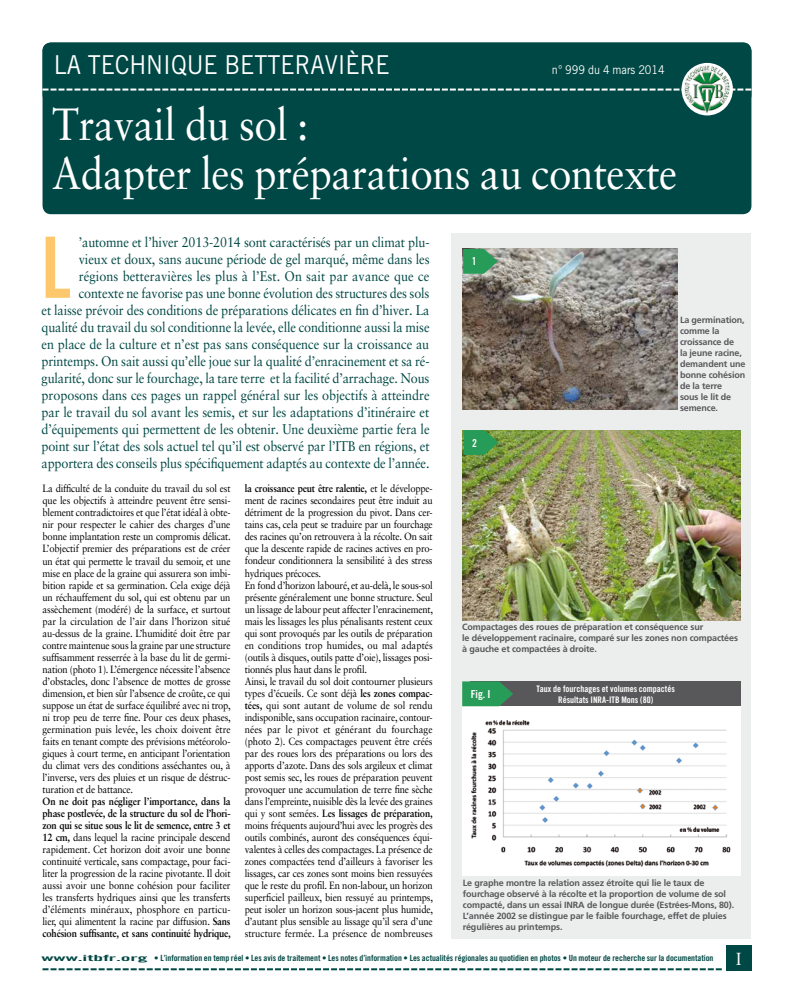
<style>
.page{position:relative;width:794px;height:993px;background:#fff}
.page>*{position:absolute;margin:0;border:0;box-sizing:border-box;transform-origin:0 0}
.t1{font:84.6px "Trade Gothic LT Std Bd Cn 20";color:#fcc86b;scale:.9 1}
.t2{font:45px/48px "Sabon LT Std";letter-spacing:-.01em;color:#fff;scale:.9 1}
.t3{font:26px "Trade Gothic LT Std";color:#fff;scale:.9 1}
.t4{font:17.5px "Sabon LT Std";color:#fff;scale:.9 1}
.t5{font:14px/17px "Sabon LT Std";letter-spacing:-.01em;color:#004845;text-align:right;scale:.9 1}
.t6{font:12px "Trade Gothic LT Std";color:#fff;scale:.9 1}
.t7{font:11px "Trade Gothic LT Std Bd Cn 20";color:#fff}
.t8{font:10.5px/12px "Sabon LT Std";letter-spacing:-.02em;color:#000;text-align:justify;scale:.9 1}
.t9{font:700 9px/11px "Frutiger LT Std";letter-spacing:-.015em;color:#58585a}
.t10{font:9px/11px "Trade Gothic LT Std Bd Cn 20";color:#fff;text-align:center}
.t11{font:8.5px "Trade Gothic LT Std Bd Cn 20";letter-spacing:-.005em;color:#004845;scale:2.58 1}
.s1{font-weight:700}
</style>
<div class="page">
<div style="left:726px;top:944px;width:25px;height:25px;background:#004845"></div>
<svg style="left:43px;top:968px;width:679px;height:1px"></svg>
<div style="left:43px;top:43px;width:708px;height:171px;background:#004845;border-radius:9px"></div>
<svg style="left:43px;top:88px;width:708px;height:2px"></svg>
<img style="left:682px;top:64px;width:50px;height:50px">
<div style="left:451px;top:233px;width:299px;height:705px;background:#eceded"></div>
<div style="left:470px;top:681px;width:271px;height:25px;background:#58585a"></div>
<img style="left:463px;top:430px;width:277px;height:190px">
<img style="left:463px;top:249px;width:214px;height:161px">
<img style="left:463px;top:706px;width:274px;height:169px">
<svg style="left:462px;top:681px;width:51px;height:25px"></svg>
<svg style="left:464px;top:430px;width:34px;height:25px"></svg>
<svg style="left:463px;top:249px;width:35px;height:25px"></svg>
<h3 class="t3" style="left:54px;top:49px;width:375px">LA TECHNIQUE BETTERAVIÈRE</h3>
<p class="t6" style="left:552px;top:63px;width:127px">n° 999 du 4 mars 2014</p>
<h2 class="t2" style="left:52px;top:100px;width:696px">Travail du sol :<br>Adapter les préparations au contexte</h2>
<p class="t5" style="left:42px;top:233px;width:433px">’automne et l’hiver 2013-2014 sont caractérisés par un climat plu-<br>vieux et doux, sans aucune période de gel marqué, même dans les régions betteravières les plus à l’Est. On sait par avance que ce contexte ne favorise pas une bonne évolution des structures des sols<br>et laisse prévoir des conditions de préparations délicates en fin d’hiver. La qualité du travail du sol conditionne la levée, elle conditionne aussi la mise en place de la culture et n’est pas sans conséquence sur la croissance au printemps. On sait aussi qu’elle joue sur la qualité d’enracinement et sa ré&shy;gularité, donc sur le fourchage, la tare terre et la facilité d’arrachage. Nous proposons dans ces pages un rappel général sur les objectifs à atteindre par le travail du sol avant les semis, et sur les adaptations d’itinéraire et d’équipements qui permettent de les obtenir. Une deuxième partie fera le point sur l’état des sols actuel tel qu’il est observé par l’ITB en régions, et apportera des conseils plus spécifiquement adaptés au contexte de l’année.</p>
<h1 class="t1" style="left:42px;top:216px;width:34px">L</h1>
<p class="t8" style="left:43px;top:482px;width:211px">La difficulté de la conduite du travail du sol est que les objectifs à atteindre peuvent être sensi&shy;blement contradictoires et que l’état idéal à obte&shy;nir pour respecter le cahier des charges d’une bonne implantation reste un compromis délicat.<br>L’objectif premier des préparations est de créer un état qui permette le travail du semoir, et une mise en place de la graine qui assurera son imbi&shy;bition rapide et sa germination. Cela exige déjà un réchauffement du sol, qui est obtenu par un assèchement (modéré) de la surface, et surtout par la circulation de l’air dans l’horizon situé au-dessus de la graine. L’humidité doit être par contre maintenue sous la graine par une structure suffisamment resserrée à la base du lit de germi&shy;nation (photo 1). L’émergence nécessite l’absence d’obstacles, donc l’absence de mottes de grosse dimension, et bien sûr l’absence de croûte, ce qui suppose un état de surface équilibré avec ni trop, ni trop peu de terre fine. Pour ces deux phases, germination puis levée, les choix doivent être faits en tenant compte des prévisions météorolo&shy;giques à court terme, en anticipant l’orientation du climat vers des conditions asséchantes ou, à l’inverse, vers des pluies et un risque de déstruc&shy;turation et de battance.</p>
<p class="t8" style="left:43px;top:794px;width:211px"><span class="s1">On ne doit pas négliger l’importance, dans la phase postlevée, de la structure du sol de l’hori&shy;zon qui se situe sous le lit de semence, entre 3 et 12 cm,</span> dans lequel la racine principale descend rapidement. Cet horizon doit avoir une bonne continuité verticale, sans compactage, pour faci&shy;liter la progression de la racine pivotante. Il doit aussi avoir une bonne cohésion pour faciliter les transferts hydriques ainsi que les transferts d’éléments minéraux, phosphore en particu&shy;lier, qui alimentent la racine par diffusion. <span class="s1">Sans cohésion suffisante, et sans continuité hydrique,</span></p>
<p class="t8" style="left:245px;top:482px;width:211px;text-align:left"><span class="s1">la croissance peut être ralentie,</span> et le développe&shy;ment de racines secondaires peut être induit au détriment de la progression du pivot. Dans cer&shy;tains cas, cela peut se traduire par un fourchage des racines qu’on retrouvera à la récolte. On sait que la descente rapide de racines actives en pro&shy;fondeur conditionnera la sensibilité à des stress hydriques précoces.<br>En fond d’horizon labouré, et au-delà, le sous-sol présente généralement une bonne structure. Seul un lissage de labour peut affecter l’enracinement, mais les lissages les plus pénalisants restent ceux qui sont provoqués par les outils de préparation en conditions trop humides, ou mal adaptés (outils à disques, outils patte d’oie), lissages posi&shy;tionnés plus haut dans le profil.<br>Ainsi, le travail du sol doit contourner plusieurs types d’écueils. Ce sont déjà <span class="s1">les zones compac&shy;tées,</span> qui sont autant de volume de sol rendu indisponible, sans occupation racinaire, contour&shy;nées par le pivot et générant du fourchage (photo 2). Ces compactages peuvent être créés par des roues lors des préparations ou lors des apports d’azote. Dans des sols argileux et climat post semis sec, les roues de préparation peuvent provoquer une accumulation de terre fine sèche dans l’empreinte, nuisible dès la levée des graines qui y sont semées. <span class="s1">Les lissages de préparation, </span>moins fréquents aujourd’hui avec les progrès des outils combinés, auront des conséquences équi&shy;valentes à celles des compactages. La présence de zones compactées tend d’ailleurs à favoriser les lissages, car ces zones sont moins bien ressuyées que le reste du profil. En non-labour, un horizon superficiel pailleux, bien ressuyé au printemps, peut isoler un horizon sous-jacent plus humide, d’autant plus sensible au lissage qu’il sera d’une structure fermée. La présence de nombreuses</p>
<p class="t7" style="left:472px;top:254px;width:6px">1</p>
<p class="t7" style="left:472px;top:436px;width:6px">2</p>
<p class="t9" style="left:680px;top:314px;width:67px">La germination, comme la croissance de<br>la jeune racine, demandent une bonne cohésion de la terre<br>sous le lit de semence.</p>
<p class="t9" style="left:462px;top:621px;width:277px">Compactages des roues de préparation et conséquence sur<br>le développement racinaire, comparé sur les zones non compactées à gauche et compactées à droite.</p>
<p class="t7" style="left:471px;top:687px;width:21px">Fig. I</p>
<p class="t10" style="left:536px;top:682px;width:140px">Taux de fourchages et volumes compactés<br>Résultats INRA-ITB Mons (80)</p>
<p class="t9" style="left:463px;top:876px;width:273px">Le graphe montre la relation assez étroite qui lie le taux de fourchage observé à la récolte et la proportion de volume de sol compacté, dans un essai Inra de longue durée (Estrées-Mons, 80).<br>L’année 2002 se distingue par le faible fourchage, effet de pluies régulières au printemps.</p>
<p class="t11" style="left:42px;top:952px;width:262px">www.itbfr.org • L’information en temp réel • Les avis de traitement • Les notes d’information • Les actualités régionales au quotidien en photos • Un moteur de recherche sur la documentation</p>
<h3 class="t4" style="left:736px;top:948px;width:7px">I</h3>
</div>
